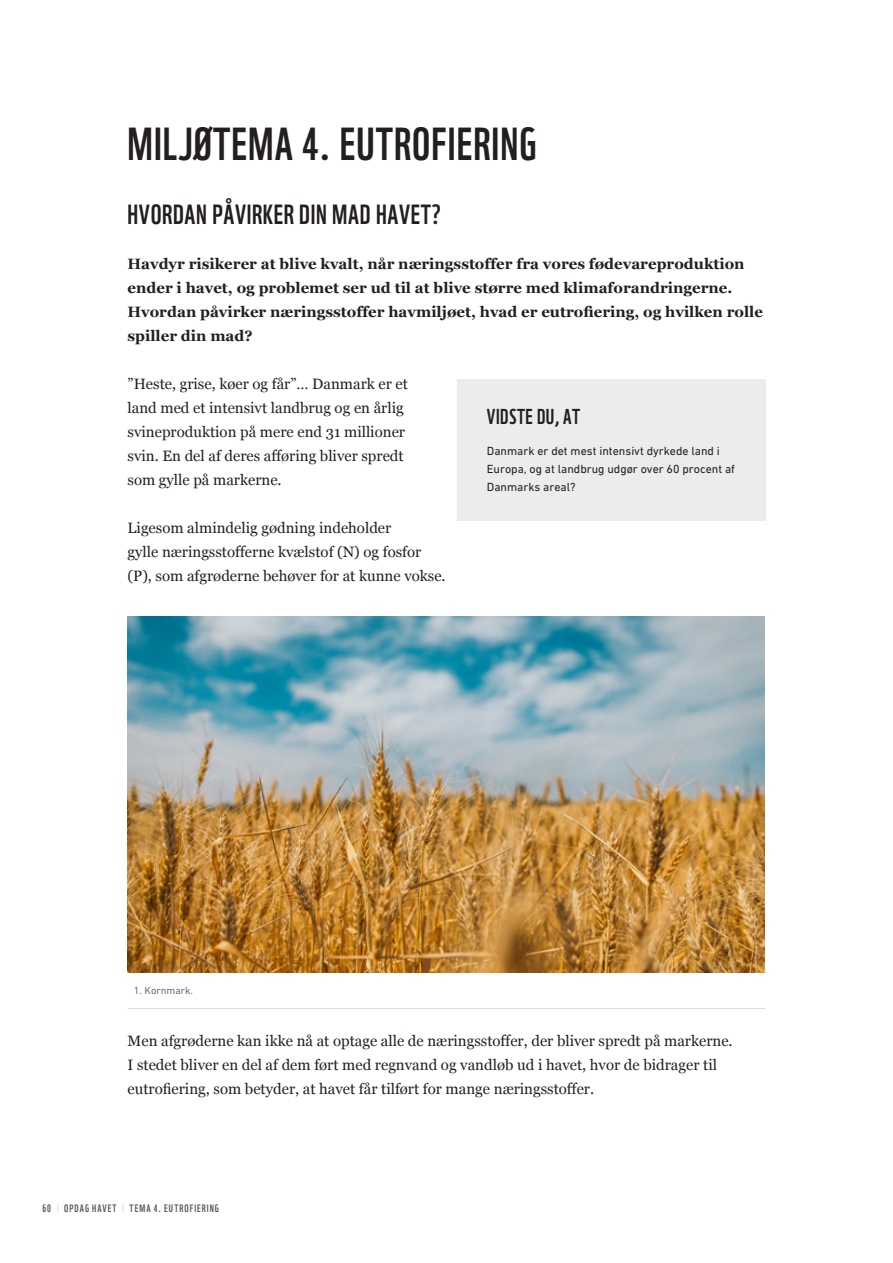
<style>
.page{position:relative;width:893px;height:1263px;background:#fff}
.page>*{position:absolute;margin:0;border:0;box-sizing:border-box;transform-origin:0 0}
.t1{font:45px "WWF";letter-spacing:.025em;color:#231f20}
.t2{font:27px "WWF";letter-spacing:.025em;color:#231f20}
.t3{font:21px "WWF";letter-spacing:.025em;color:#231f20}
.t4{font:15px/24px "Georgia";color:#231f20}
.t5{font:700 15px/24px "Georgia";color:#231f20}
.t6{font:12px/18px "DIN Next LT Pro";color:#231f20}
.t7{font:10.5px "WWF";letter-spacing:.1em;color:#58595b}
.t8{font:10.5px "DIN Next LT Pro";color:#6d6f71}
.s1{font-size:9px;color:#dadbdd}
</style>
<div class="page">
<hr style="left:128px;top:1008px;width:637px;height:1px;background:#dcddde">
<img style="left:128px;top:617px;width:637px;height:356px">
<div style="left:457px;top:379px;width:308px;height:142px;background:#ebecec"></div>
<h1 class="t1" style="left:128px;top:109px;width:411px">MILJØTEMA 4. EUTROFIERING</h1>
<h2 class="t2" style="left:128px;top:193px;width:315px">HVORDAN PÅVIRKER DIN MAD HAVET?</h2>
<p class="t5" style="left:128px;top:251px;width:637px">Havdyr risikerer at blive kvalt, når næringsstoffer fra vores fødevareproduktion ender i havet, og problemet ser ud til at blive større med klimaforandringerne.<br>Hvordan påvirker næringsstoffer havmiljøet, hvad er eutrofiering, og hvilken rolle spiller din mad?</p>
<p class="t4" style="left:128px;top:371px;width:282px">”Heste, grise, køer og får”… Danmark er et land med et intensivt landbrug og en årlig svineproduktion på mere end 31 millioner svin. En del af deres afføring bliver spredt som gylle på markerne.</p>
<p class="t4" style="left:128px;top:515px;width:320px">Ligesom almindelig gødning indeholder<br>gylle næringsstofferne kvælstof (N) og fosfor (P), som afgrøderne behøver for at kunne vokse.</p>
<h3 class="t3" style="left:487px;top:400px;width:95px">VIDSTE DU, AT</h3>
<p class="t6" style="left:487px;top:442px;width:250px">Danmark er det mest intensivt dyrkede land i<br>Europa, og at landbrug udgør over 60 procent af<br>Danmarks areal?</p>
<p class="t8" style="left:134px;top:985px;width:61px">1. Kornmark.</p>
<p class="t4" style="left:128px;top:1028px;width:607px">Men afgrøderne kan ikke nå at optage alle de næringsstoffer, der bliver spredt på markerne.<br>I stedet bliver en del af dem ført med regnvand og vandløb ud i havet, hvor de bidrager til eutrofiering, som betyder, at havet får tilført for mange næringsstoffer.</p>
<p class="t7" style="left:42px;top:1200px;width:178px">60 <span class="s1">|</span> OPDAG HAVET <span class="s1">|</span> TEMA 4. EUTROFIERING</p>
</div>
